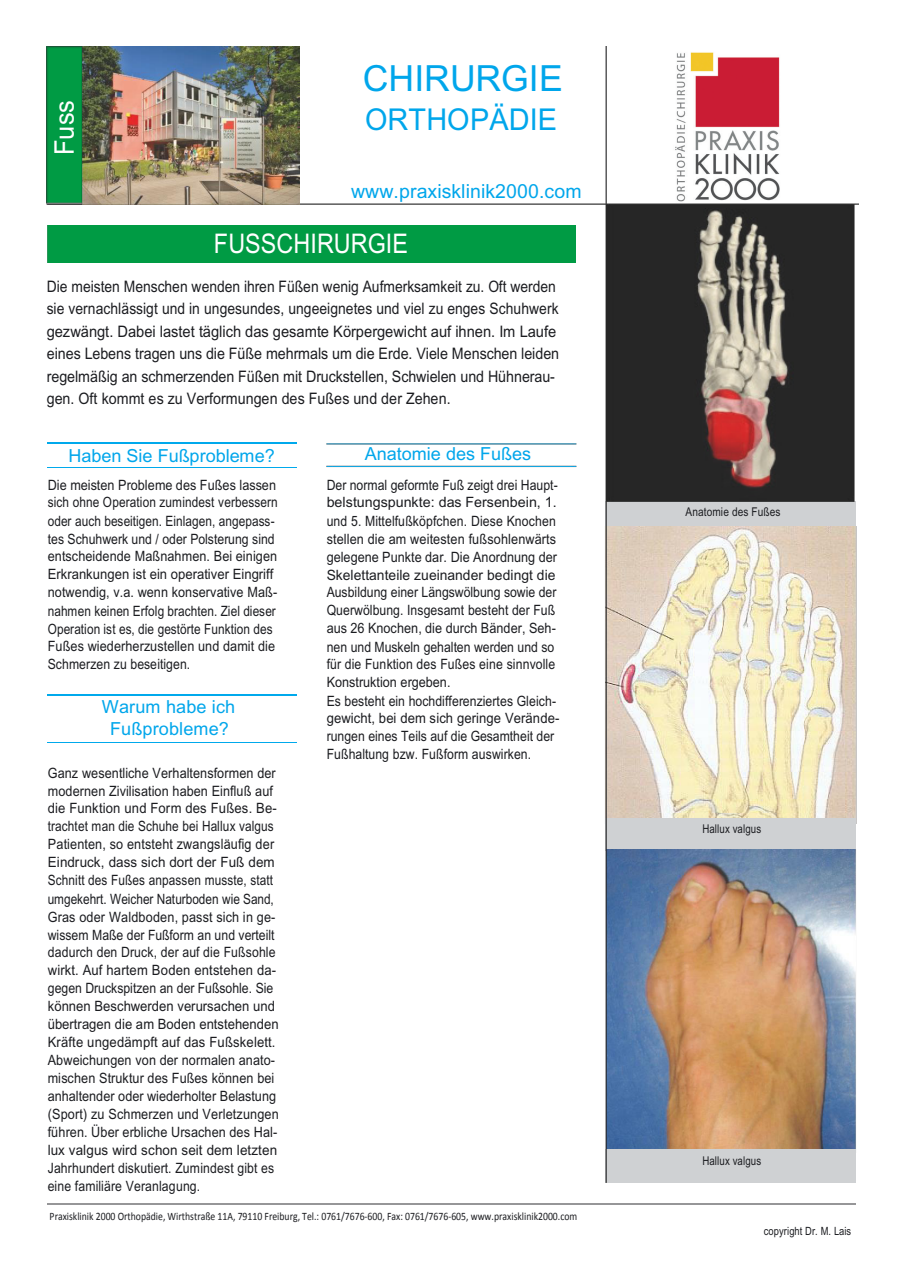
<style>
.page{position:relative;width:902px;height:1272px;background:#fff}
.page>*{position:absolute;margin:0;border:0;box-sizing:border-box;transform-origin:0 0}
.t1{font:36px "Arial";color:#00a6eb}
.t2{font:30px "Arial";letter-spacing:.005em;color:#00a6eb;scale:.96 1}
.t3{font:27px "Arial";letter-spacing:.005em;color:#fff;scale:.86 1}
.t4{font:27px "Arial";letter-spacing:.005em;color:#fff;scale:.94 1}
.t5{font:19.5px "Arial";letter-spacing:.01em;color:#00a6eb}
.t6{font:18px/21.8px "Arial";letter-spacing:.005em;color:#00a6eb;text-align:center}
.t7{font:15.9px/22.5px "Arial";color:#1b1c20;scale:.87 1}
.t8{font:14.25px/18px "Arial";letter-spacing:.005em;color:#1b1c20;scale:.89 1}
.t9{font:14.25px/18px "Arial";letter-spacing:.005em;color:#1b1c20;scale:.86 1}
.t10{font:12px "Arial";letter-spacing:.015em;color:#1b1c20;scale:.8 1}
.t11{font:12px "Arial";letter-spacing:.015em;color:#1b1c20;scale:.83 1}
.t12{font:11.4px "Calibri";color:#1b1c20;scale:.86 1}
.t13{font:11.4px "Arial";letter-spacing:.005em;color:#1b1c20;scale:.82 1}
</style>
<div class="page">
<img style="left:46px;top:46px;width:812px;height:1136px">
<img style="left:63px;top:47px;width:236px;height:157px">
<img style="left:670px;top:47px;width:115px;height:155px">
<h3 class="t4" style="left:49px;top:155px;width:60px;rotate:-90deg">Fuss</h3>
<h1 class="t1" style="left:363px;top:57px;width:201px">CHIRURGIE</h1>
<h2 class="t2" style="left:365px;top:102px;width:201px">ORTHOPÄDIE</h2>
<h3 class="t5" style="left:351px;top:180px;width:232px">www.praxisklinik2000.com</h3>
<h3 class="t3" style="left:214px;top:228px;width:227px">FUSSCHIRURGIE</h3>
<p class="t7" style="left:47px;top:275px;width:590px">Die meisten Menschen wenden ihren Füßen wenig Aufmerksamkeit zu. Oft werden sie vernachlässigt und in ungesundes, ungeeignetes und viel zu enges Schuhwerk gezwängt. Dabei lastet täglich das gesamte Körpergewicht auf ihnen. Im Laufe eines Lebens tragen uns die Füße mehrmals um die Erde. Viele Menschen leiden regelmäßig an schmerzenden Füßen mit Druckstellen, Schwielen und Hühnerau&shy;gen. Oft kommt es zu Verformungen des Fußes und der Zehen.</p>
<p class="t6" style="left:68px;top:445px;width:208px">Haben Sie Fußprobleme?</p>
<p class="t6" style="left:365px;top:443px;width:168px">Anatomie des Fußes</p>
<p class="t8" style="left:48px;top:476px;width:260px">Die meisten Probleme des Fußes lassen sich ohne Operation zumindest verbessern oder auch beseitigen. Einlagen, angepass&shy;tes Schuhwerk und / oder Polsterung sind entscheidende Maßnahmen. Bei einigen Erkrankungen ist ein operativer Eingriff notwendig, v.a. wenn konservative Maß&shy;nahmen keinen Erfolg brachten. Ziel dieser Operation ist es, die gestörte Funktion des Fußes wiederherzustellen und damit die Schmerzen zu beseitigen.</p>
<p class="t6" style="left:102px;top:696px;width:135px">Warum habe ich<br>Fußprobleme?</p>
<p class="t9" style="left:327px;top:476px;width:272px">Der normal geformte Fuß zeigt drei Haupt&shy;belstungspunkte: das Fersenbein, 1. und 5. Mittelfußköpfchen. Diese Knochen stellen die am weitesten fußsohlenwärts gelegene Punkte dar. Die Anordnung der Skelettanteile zueinander bedingt die Ausbildung einer Längswölbung sowie der Querwölbung. Insgesamt besteht der Fuß aus 26 Knochen, die durch Bänder, Seh&shy;nen und Muskeln gehalten werden und so für die Funktion des Fußes eine sinnvolle Konstruktion ergeben.<br>Es besteht ein hochdifferenziertes Gleich&shy;gewicht, bei dem sich geringe Verände&shy;rungen eines Teils auf die Gesamtheit der Fußhaltung bzw. Fußform auswirken.</p>
<p class="t8" style="left:48px;top:763px;width:261px">Ganz wesentliche Verhaltensformen der modernen Zivilisation haben Einfluß auf die Funktion und Form des Fußes. Be&shy;trachtet man die Schuhe bei Hallux valgus Patienten, so entsteht zwangsläufig der Eindruck, dass sich dort der Fuß dem Schnitt des Fußes anpassen musste, statt umgekehrt. Weicher Naturboden wie Sand, Gras oder Waldboden, passt sich in ge&shy;wissem Maße der Fußform an und verteilt dadurch den Druck, der auf die Fußsohle wirkt. Auf hartem Boden entstehen da&shy;gegen Druckspitzen an der Fußsohle. Sie können Beschwerden verursachen und übertragen die am Boden entstehenden Kräfte ungedämpft auf das Fußskelett.<br>Abweichungen von der normalen anato&shy;mischen Struktur des Fußes können bei anhaltender oder wiederholter Belastung (Sport) zu Schmerzen und Verletzungen führen. Über erbliche Ursachen des Hal&shy;lux valgus wird schon seit dem letzten Jahrhundert diskutiert. Zumindest gibt es eine familiäre Veranlagung.</p>
<p class="t12" style="left:50px;top:1208px;width:615px">Praxisklinik 2000 Orthopädie, Wirthstraße 11A, 79110 Freiburg, Tel.: 0761/7676-600, Fax: 0761/7676-605, www.praxisklinik2000.com</p>
<p class="t11" style="left:685px;top:505px;width:116px">Anatomie des Fußes</p>
<p class="t10" style="left:702px;top:821px;width:75px">Hallux valgus</p>
<p class="t10" style="left:702px;top:1153px;width:75px">Hallux valgus</p>
<p class="t13" style="left:763px;top:1223px;width:108px">copyright Dr. M. Lais</p>
</div>
